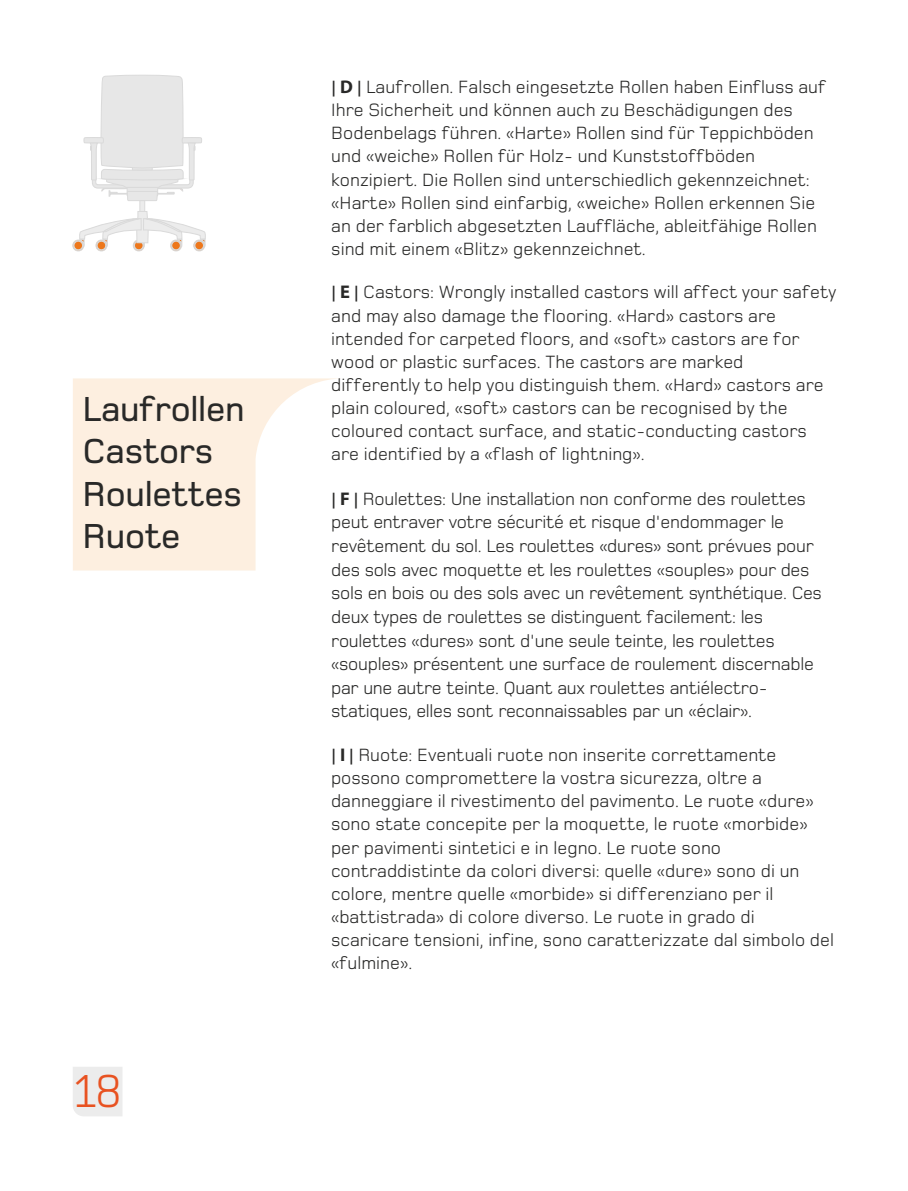
<style>
.page{position:relative;width:908px;height:1191px;background:#fff}
.page>*{position:absolute;margin:0;border:0;box-sizing:border-box;transform-origin:0 0}
.t1{font:48px "Sitag";color:#e85221}
.t2{font:500 36px/42.4px "Sitag";letter-spacing:-.01em;color:#292928}
.t3{font:18.4px/23.2px "Sitag";color:#292928}
.s1{font-weight:500}
.s2{font-family:"Myriad";font-weight:700}
</style>
<div class="page">
<div style="left:73px;top:1067px;width:49px;height:49px;background:#ececec"></div>
<svg style="left:73px;top:378px;width:264px;height:192px;fill:#fdefe0"></svg>
<div style="left:139px;top:200px;width:6px;height:15px;background:#ececec;border:1px solid #dadada"></div>
<svg style="left:72px;top:240px;width:12px;height:11px"></svg>
<div style="left:73px;top:240px;width:10px;height:10px;background:#dad2cc;border:1px solid #dadada;border-radius:50%"></div>
<div style="left:73px;top:241px;width:10px;height:9px;background:#dad4ce;border:1px solid #dadada;border-radius:50%"></div>
<div style="left:74px;top:241px;width:9px;height:9px;background:#ed771b;border:1px solid #dadada;border-radius:50%"></div>
<div style="left:96px;top:241px;width:10px;height:9px;background:#dad2cb;border:1px solid #dadada;border-radius:50%"></div>
<svg style="left:97px;top:241px;width:9px;height:9px"></svg>
<div style="left:170px;top:240px;width:12px;height:11px;background:#dad3ce;border:1px solid #dadada;border-radius:50%"></div>
<svg style="left:171px;top:241px;width:10px;height:9px"></svg>
<div style="left:133px;top:240px;width:11px;height:11px;background:#dad1ca;border:1px solid #dadada;border-radius:50%"></div>
<div style="left:134px;top:240px;width:10px;height:10px;background:#dad3ce;border:1px solid #dadada;border-radius:50%"></div>
<svg style="left:134px;top:241px;width:9px;height:9px"></svg>
<div style="left:193px;top:240px;width:12px;height:11px;background:#dad2cc;border:1px solid #dadada;border-radius:50%"></div>
<svg style="left:194px;top:241px;width:10px;height:9px"></svg>
<svg style="left:79px;top:211px;width:127px;height:37px"></svg>
<svg style="left:83px;top:74px;width:119px;height:123px"></svg>
<div style="left:127px;top:191px;width:31px;height:10px;background:#e7e7e7;border:1px solid #dadada"></div>
<h2 class="t2" style="left:83px;top:393px;width:163px">Laufrollen<br>Castors<br>Roulettes<br>Ruote</h2>
<h1 class="t1" style="left:74px;top:1070px;width:49px">18</h1>
<p class="t3" style="left:331px;top:77px;width:496px"><span class="s1">|</span> <span class="s2">D</span> <span class="s1">|</span> Laufrollen. Falsch eingesetzte Rollen haben Einfluss auf Ihre Sicherheit und können auch zu Beschädigungen des Bodenbelags führen. «Harte» Rollen sind für Teppichböden und «weiche» Rollen für Holz- und Kunststoffböden konzipiert. Die Rollen sind unterschiedlich gekennzeichnet: «Harte» Rollen sind einfarbig, «weiche» Rollen erkennen Sie an der farblich abgesetzten Lauffläche, ableitfähige Rollen sind mit einem «Blitz» gekennzeichnet.</p>
<p class="t3" style="left:331px;top:282px;width:506px"><span class="s1">|</span> <span class="s2">E</span> <span class="s1">|</span> Castors: Wrongly installed castors will affect your safety and may also damage the flooring. «Hard» castors are intended for carpeted floors, and «soft» castors are for wood or plastic surfaces. The castors are marked differently to help you distinguish them. «Hard» castors are plain coloured, «soft» castors can be recognised by the coloured contact surface, and static-conducting castors are identified by a «flash of lightning».</p>
<p class="t3" style="left:331px;top:488px;width:492px"><span class="s1">|</span> <span class="s2">F</span> <span class="s1">|</span> Roulettes: Une installation non conforme des roulettes peut entraver votre sécurité et risque d'endommager le revêtement du sol. Les roulettes «dures» sont prévues pour des sols avec moquette et les roulettes «souples» pour des sols en bois ou des sols avec un revêtement synthétique. Ces deux types de roulettes se distinguent facilement: les roulettes «dures» sont d'une seule teinte, les roulettes «souples» présentent une surface de roulement discernable par une autre teinte. Quant aux roulettes antiélectro&shy;statiques, elles sont reconnaissables par un «éclair».</p>
<p class="t3" style="left:331px;top:744px;width:504px"><span class="s1">|</span> <span class="s2">I</span> <span class="s1">|</span> Ruote: Eventuali ruote non inserite correttamente possono compromettere la vostra sicurezza, oltre a danneggiare il rivestimento del pavimento. Le ruote «dure» sono state concepite per la moquette, le ruote «morbide» per pavimenti sintetici e in legno. Le ruote sono contraddistinte da colori diversi: quelle «dure» sono di un colore, mentre quelle «morbide» si differenziano per il «battistrada» di colore diverso. Le ruote in grado di scaricare tensioni, infine, sono caratterizzate dal simbolo del «fulmine».</p>
</div>
